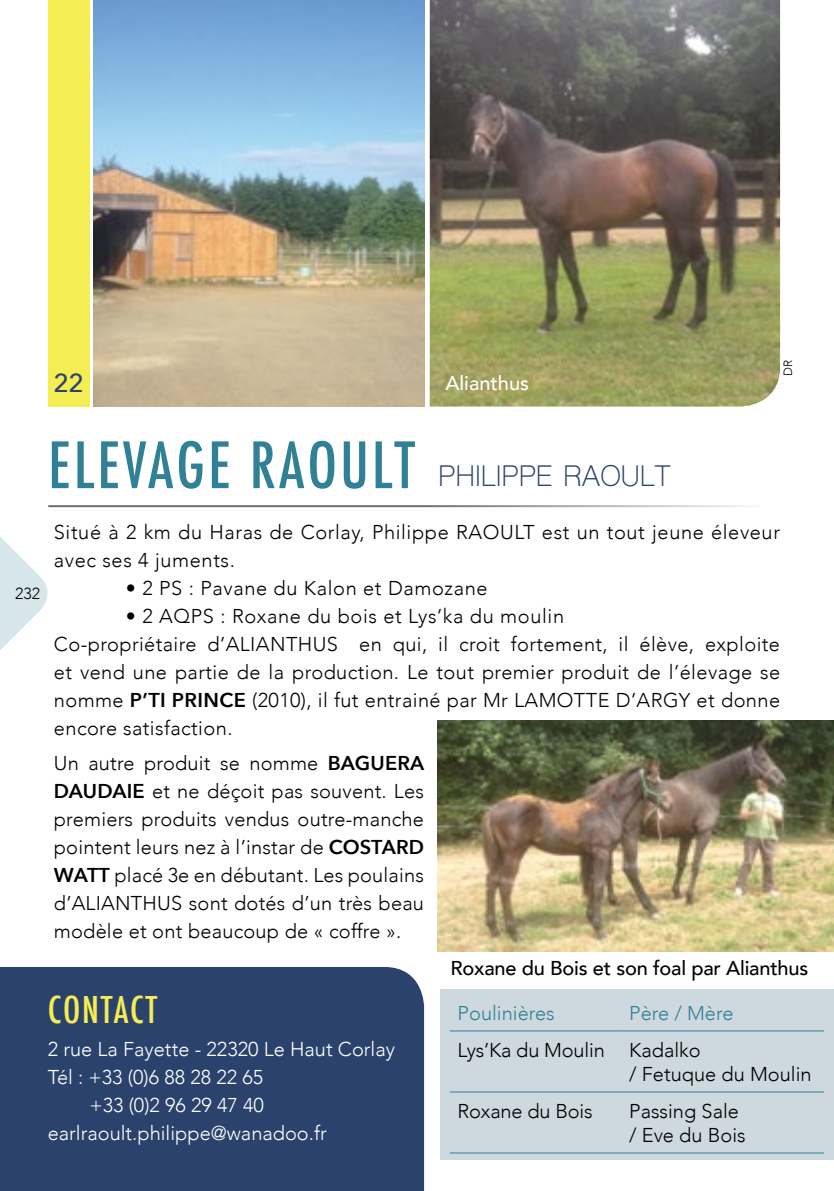
<style>
.page{position:relative;width:834px;height:1191px;background:#fff}
.page>*{position:absolute;margin:0;border:0;box-sizing:border-box;transform-origin:0 0}
.t1{font:500 condensed 36px "Futura";letter-spacing:.045em;color:#f5ed54}
.t2{font:28px "Shree Dev 0714";color:#2b426d}
.t3{font:500 26px "Avenir Next";color:#2b426d}
.t4{font:300 20px/28px "Avenir";letter-spacing:.02em;color:#000}
.t5{font:300 20px "Avenir";color:#fff}
.t6{font:300 20px/24px "Avenir";color:#000}
.t7{font:500 20px "Avenir";letter-spacing:-.01em;color:#000}
.t8{font:300 20px "Avenir";color:#308195}
.t9{font:300 20px "Avenir";letter-spacing:-.01em;color:#000}
.t10{font:500 20px "Avenir";color:#fff}
.t11{font:300 16px "Avenir";color:#000}
.t12{font:300 12px "Avenir";color:#000}
.s1{font-family:"Futura";font-weight:500;font-stretch:condensed;font-size:62px;color:#308195}
.s2{font-family:"Avenir Next";font-weight:600}
</style>
<div class="page">
<svg style="left:0;top:406px;width:57px;height:244px"></svg>
<img style="left:429px;top:0;width:351px;height:406px">
<hr style="left:48px;top:505px;width:711px;height:2px;background:#6d6e71">
<div style="left:440px;top:989px;width:393px;height:170px;background:#cdd9df"></div>
<div style="left:48px;top:0;width:41px;height:406px;background:#f5ed54"></div>
<hr style="left:449px;top:1030px;width:172px;height:1px;background:#308195">
<hr style="left:621px;top:1030px;width:202px;height:1px;background:#308195">
<hr style="left:449px;top:1091px;width:172px;height:1px;background:#308195">
<hr style="left:621px;top:1091px;width:202px;height:1px;background:#308195">
<hr style="left:449px;top:1152px;width:172px;height:1px;background:#308195">
<hr style="left:621px;top:1152px;width:202px;height:1px;background:#308195">
<div style="left:0;top:967px;width:424px;height:224px;background:#2b426d"></div>
<img style="left:94px;top:0;width:330px;height:406px">
<img style="left:437px;top:720px;width:396px;height:231px">
<h3 class="t3" style="left:53px;top:361px;width:32px">22</h3>
<p class="t10" style="left:445px;top:366px;width:85px">Alianthus</p>
<p class="t12" style="left:780px;top:376px;width:18px;rotate:-90deg">DR</p>
<h2 class="t2" style="left:48px;top:459px;width:623px"><span class="s1">ELEVAGE RAOULT</span> PHILIPPE RAOULT</h2>
<p class="t11" style="left:15px;top:584px;width:26px">232</p>
<p class="t4" style="left:54px;top:518px;width:727px">Situé à 2 km du Haras de Corlay, Philippe RAOULT est un tout jeune éleveur avec ses 4 juments.</p>
<p class="t4" style="left:126px;top:574px;width:363px">• 2 PS : Pavane du Kalon et Damozane</p>
<p class="t4" style="left:54px;top:602px;width:727px;text-indent:72px">• 2 AQPS : Roxane du bois et Lys’ka du moulin<br>Co-propriétaire d’ALIANTHUS en qui, il croit fortement, il élève, exploite et vend une partie de la production. Le tout premier produit de l’élevage se nomme <span class="s2">P’TI PRINCE</span> (2010), il fut entrainé par Mr LAMOTTE D’ARGY et donne encore satisfaction.</p>
<p class="t4" style="left:54px;top:749px;width:372px;text-align:justify">Un autre produit se nomme <span class="s2">BAGUERA DAUDAIE</span> et ne déçoit pas souvent. Les premiers produits vendus outre-manche pointent leurs nez à l’instar de <span class="s2">COSTARD WATT</span> placé 3e en débutant. Les poulains d’ALIANTHUS sont dotés d’un très beau modèle et ont beaucoup de « coffre ».</p>
<h1 class="t1" style="left:48px;top:986px;width:111px">CONTACT</h1>
<p class="t5" style="left:48px;top:1037px;width:349px">2 rue La Fayette - 22320 Le Haut Corlay</p>
<p class="t5" style="left:48px;top:1065px;width:217px">Tél : +33 (0)6 88 28 22 65</p>
<p class="t5" style="left:89px;top:1093px;width:176px">+33 (0)2 96 29 47 40</p>
<p class="t5" style="left:48px;top:1121px;width:280px">earlraoult.philippe@wanadoo.fr</p>
<p class="t7" style="left:450px;top:950px;width:359px">Roxane du Bois et son foal par Alianthus</p>
<p class="t8" style="left:457px;top:1000px;width:99px">Poulinières</p>
<p class="t8" style="left:629px;top:1000px;width:106px">Père / Mère</p>
<p class="t6" style="left:629px;top:1037px;width:184px;text-indent:-171px">Lys’Ka du Moulin Kadalko<br>/ Fetuque du Moulin</p>
<p class="t9" style="left:457px;top:1098px;width:136px">Roxane du Bois</p>
<p class="t6" style="left:629px;top:1098px;width:118px">Passing Sale / Eve du Bois</p>
</div>
